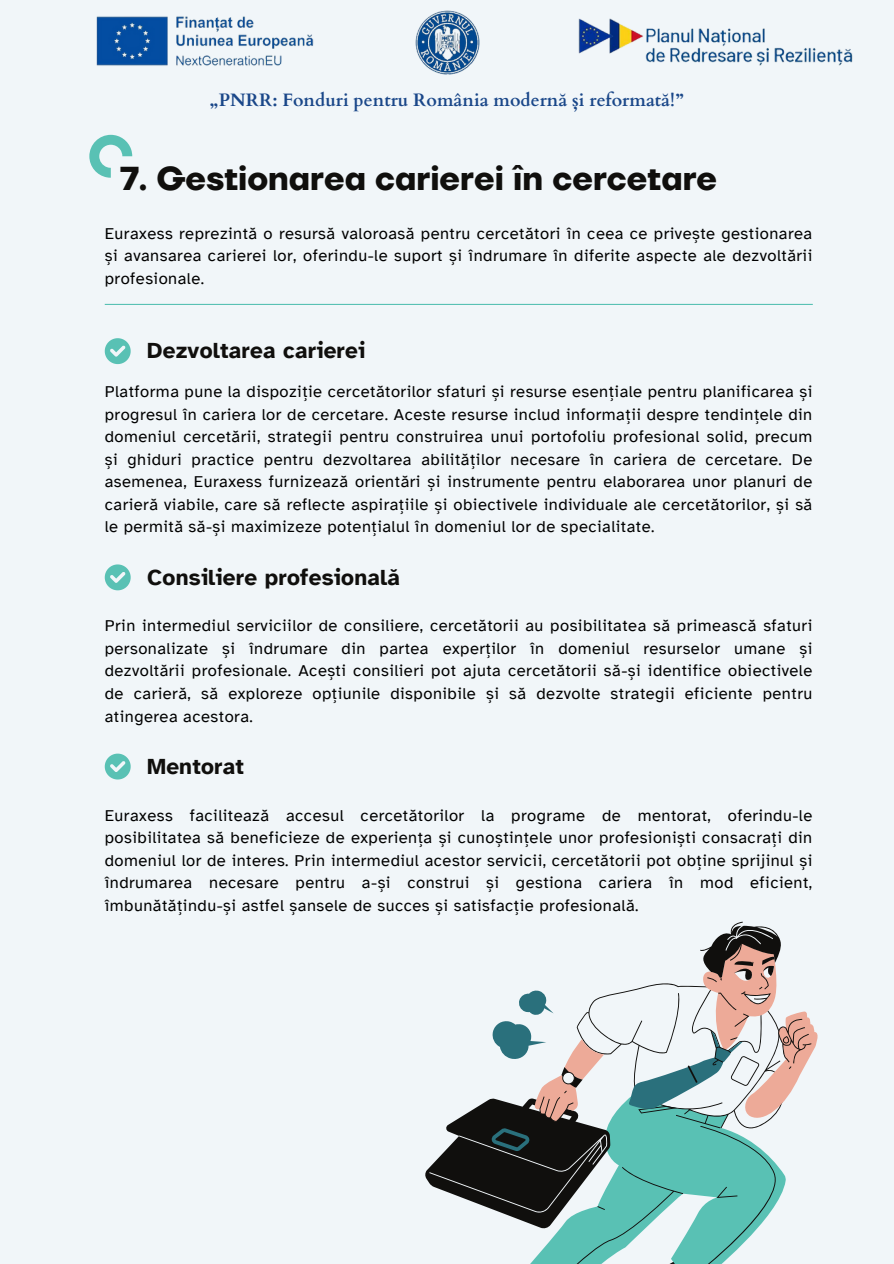
<style>
.page{position:relative;width:894px;height:1264px;background:#fff}
.page>*{position:absolute;margin:0;border:0;box-sizing:border-box;transform-origin:0 0}
.t1{font:700 33px "TT Firs Neue";color:#100f0d}
.t2{font:700 22.5px "Atkinson Hyperlegible";letter-spacing:.01em;color:#100f0d}
.t3{font:700 18px "Cardo";color:#1a4789}
.t4{font:16.5px/22.5px "Atkinson Hyperlegible";letter-spacing:.03em;color:#000;text-align:justify}
</style>
<div class="page">
<div style="left:0;top:0;width:893px;height:1263px;background:#f1f6f9"></div>
<svg style="left:89px;top:135px;width:43px;height:43px"></svg>
<hr style="left:105px;top:304px;width:707px;height:1px;background:#59c1b4">
<svg style="left:425px;top:921px;width:392px;height:342px"></svg>
<svg style="left:105px;top:338px;width:26px;height:26px"></svg>
<svg style="left:105px;top:564px;width:26px;height:26px"></svg>
<svg style="left:105px;top:753px;width:26px;height:26px"></svg>
<img style="left:96px;top:16px;width:218px;height:50px">
<img style="left:415px;top:10px;width:64px;height:64px">
<img style="left:578px;top:18px;width:275px;height:48px">
<h2 class="t3" style="left:210px;top:88px;width:474px">„PNRR: Fonduri pentru România modernă și reformată!”</h2>
<p class="t1" style="left:120px;top:158px;width:598px">7. Gestionarea carierei în cercetare</p>
<p class="t4" style="left:105px;top:222px;width:708px">Euraxess reprezintă o resursă valoroasă pentru cercetători în ceea ce privește gestionarea și avansarea carierei lor, oferindu-le suport și îndrumare în diferite aspecte ale dezvoltării profesionale.</p>
<h3 class="t2" style="left:147px;top:337px;width:219px">Dezvoltarea carierei</h3>
<p class="t4" style="left:105px;top:380px;width:708px">Platforma pune la dispoziție cercetătorilor sfaturi și resurse esențiale pentru planificarea și progresul în cariera lor de cercetare. Aceste resurse includ informații despre tendințele din domeniul cercetării, strategii pentru construirea unui portofoliu profesional solid, precum și ghiduri practice pentru dezvoltarea abilităților necesare în cariera de cercetare. De asemenea, Euraxess furnizează orientări și instrumente pentru elaborarea unor planuri de carieră viabile, care să reflecte aspirațiile și obiectivele individuale ale cercetătorilor, și să le permită să-și maximizeze potențialul în domeniul lor de specialitate.</p>
<h1 class="t2" style="left:147px;top:563px;width:254px">Consiliere profesională</h1>
<p class="t4" style="left:105px;top:614px;width:708px">Prin intermediul serviciilor de consiliere, cercetătorii au posibilitatea să primească sfaturi personalizate și îndrumare din partea experților în domeniul resurselor umane și dezvoltării profesionale. Acești consilieri pot ajuta cercetătorii să-și identifice obiectivele de carieră, să exploreze opțiunile disponibile și să dezvolte strategii eficiente pentru atingerea acestora.</p>
<p class="t2" style="left:147px;top:752px;width:98px">Mentorat</p>
<p class="t4" style="left:105px;top:804px;width:708px">Euraxess facilitează accesul cercetătorilor la programe de mentorat, oferindu-le posibilitatea să beneficieze de experiența și cunoștințele unor profesioniști consacrați din domeniul lor de interes. Prin intermediul acestor servicii, cercetătorii pot obține sprijinul și îndrumarea necesare pentru a-și construi și gestiona cariera în mod eficient, îmbunătățindu-și astfel șansele de succes și satisfacție profesională.</p>
</div>
